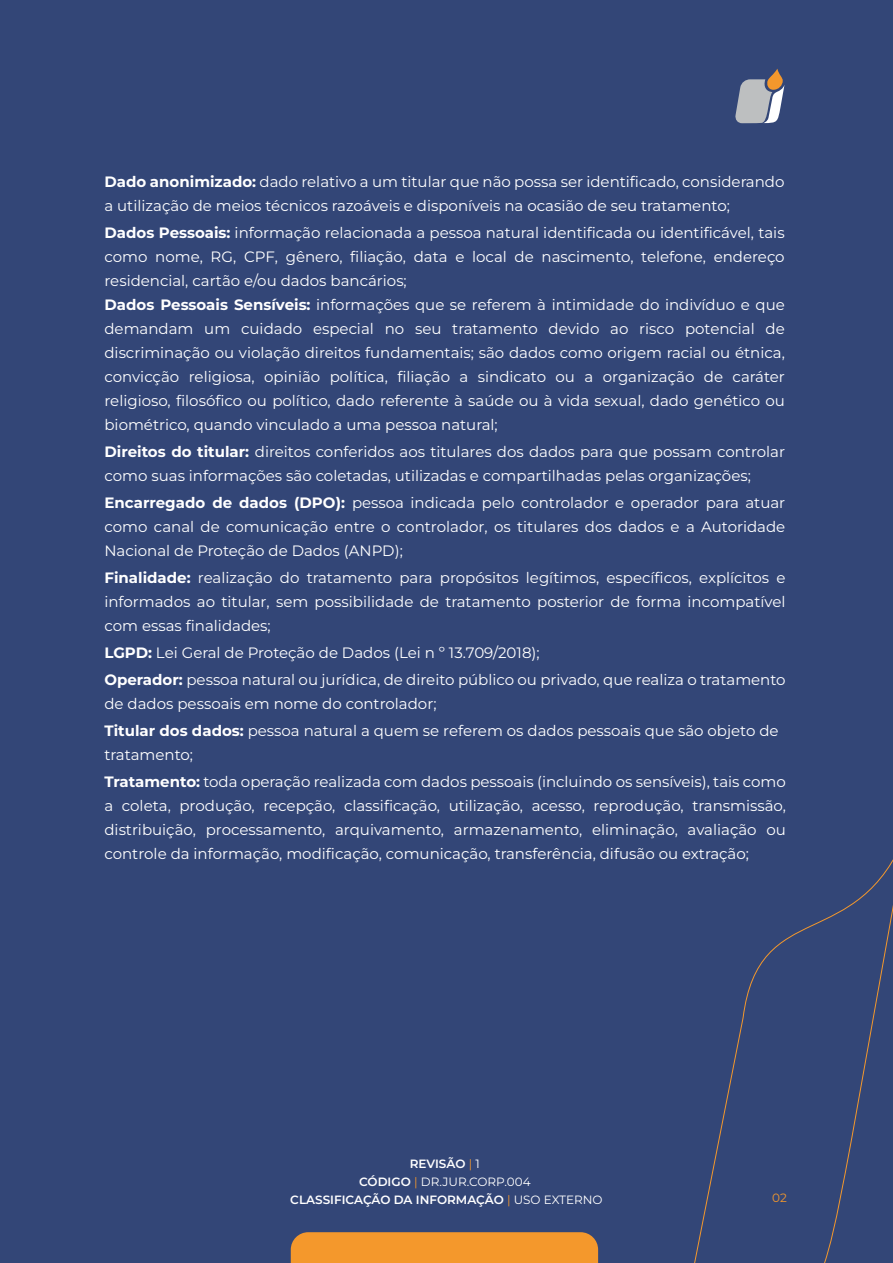
<style>
.page{position:relative;width:893px;height:1263px;background:#334677}
.page>*{position:absolute;margin:0;border:0;box-sizing:border-box;transform-origin:0 0}
.t1{font:15px/24px "Montserrat";color:#fff}
.t2{font:600 12px/18px "Montserrat";color:#fff;text-align:center}
.t3{font:12px "Montserrat";color:#f4982c}
.s1{font-weight:700}
.s2{font-weight:400;color:#f4982c}
.s3{font-weight:400}
</style>
<div class="page">
<svg style="left:694px;top:859px;width:199px;height:404px"></svg>
<div style="left:291px;top:1232px;width:307px;height:31px;background:#f4982c"></div>
<svg style="left:735px;top:69px;width:49px;height:54px"></svg>
<p class="t1" style="left:104px;top:169px;width:682px"><span class="s1">Dado anonimizado:</span> dado relativo a um titular que não possa ser identificado, considerando a utilização de meios técnicos razoáveis e disponíveis na ocasião de seu tratamento;</p>
<p class="t1" style="left:104px;top:220px;width:682px"><span class="s1">Dados Pessoais:</span> informação relacionada a pessoa natural identificada ou identificável, tais como nome, RG, CPF, gênero, filiação, data e local de nascimento, telefone, endereço residencial, cartão e/ou dados bancários;<br><span class="s1">Dados Pessoais Sensíveis:</span> informações que se referem à intimidade do indivíduo e que demandam um cuidado especial no seu tratamento devido ao risco potencial de discriminação ou violação direitos fundamentais; são dados como origem racial ou étnica, convicção religiosa, opinião política, filiação a sindicato ou a organização de caráter religioso, filosófico ou político, dado referente à saúde ou à vida sexual, dado genético ou biométrico, quando vinculado a uma pessoa natural;</p>
<p class="t1" style="left:104px;top:439px;width:682px"><span class="s1">Direitos do titular:</span> direitos conferidos aos titulares dos dados para que possam controlar como suas informações são coletadas, utilizadas e compartilhadas pelas organizações;</p>
<p class="t1" style="left:104px;top:490px;width:682px;text-align:justify"><span class="s1">Encarregado de dados (DPO):</span> pessoa indicada pelo controlador e operador para atuar como canal de comunicação entre o controlador, os titulares dos dados e a Autoridade Nacional de Proteção de Dados (ANPD);</p>
<p class="t1" style="left:104px;top:565px;width:682px;text-align:justify"><span class="s1">Finalidade:</span> realização do tratamento para propósitos legítimos, específicos, explícitos e informados ao titular, sem possibilidade de tratamento posterior de forma incompatível com essas finalidades;</p>
<p class="t1" style="left:104px;top:638px;width:683px;line-height:27px"><span class="s1">LGPD:</span> Lei Geral de Proteção de Dados (Lei n º 13.709/2018);<br><span class="s1">Operador:</span> pessoa natural ou jurídica, de direito público ou privado, que realiza o tratamento</p>
<p class="t1" style="left:104px;top:689px;width:676px;line-height:27px">de dados pessoais em nome do controlador;<br><span class="s1">Titular dos dados:</span> pessoa natural a quem se referem os dados pessoais que são objeto de</p>
<p class="t1" style="left:104px;top:740px;width:683px;line-height:27px">tratamento;<br><span class="s1">Tratamento:</span> toda operação realizada com dados pessoais (incluindo os sensíveis), tais como</p>
<p class="t1" style="left:104px;top:793px;width:683px;text-align:justify">a coleta, produção, recepção, classificação, utilização, acesso, reprodução, transmissão, distribuição, processamento, arquivamento, armazenamento, eliminação, avaliação ou controle da informação, modificação, comunicação, transferência, difusão ou extração;</p>
<p class="t2" style="left:290px;top:1154px;width:314px">REVISÃO <span class="s2">|</span> <span class="s3">1<br></span>CÓDIGO <span class="s2">|</span> <span class="s3">DR.JUR.CORP.004<br></span>CLASSIFICAÇÃO DA INFORMAÇÃO <span class="s2">|</span> <span class="s3">USO EXTERNO</span></p>
<p class="t3" style="left:772px;top:1189px;width:16px">02</p>
</div>
